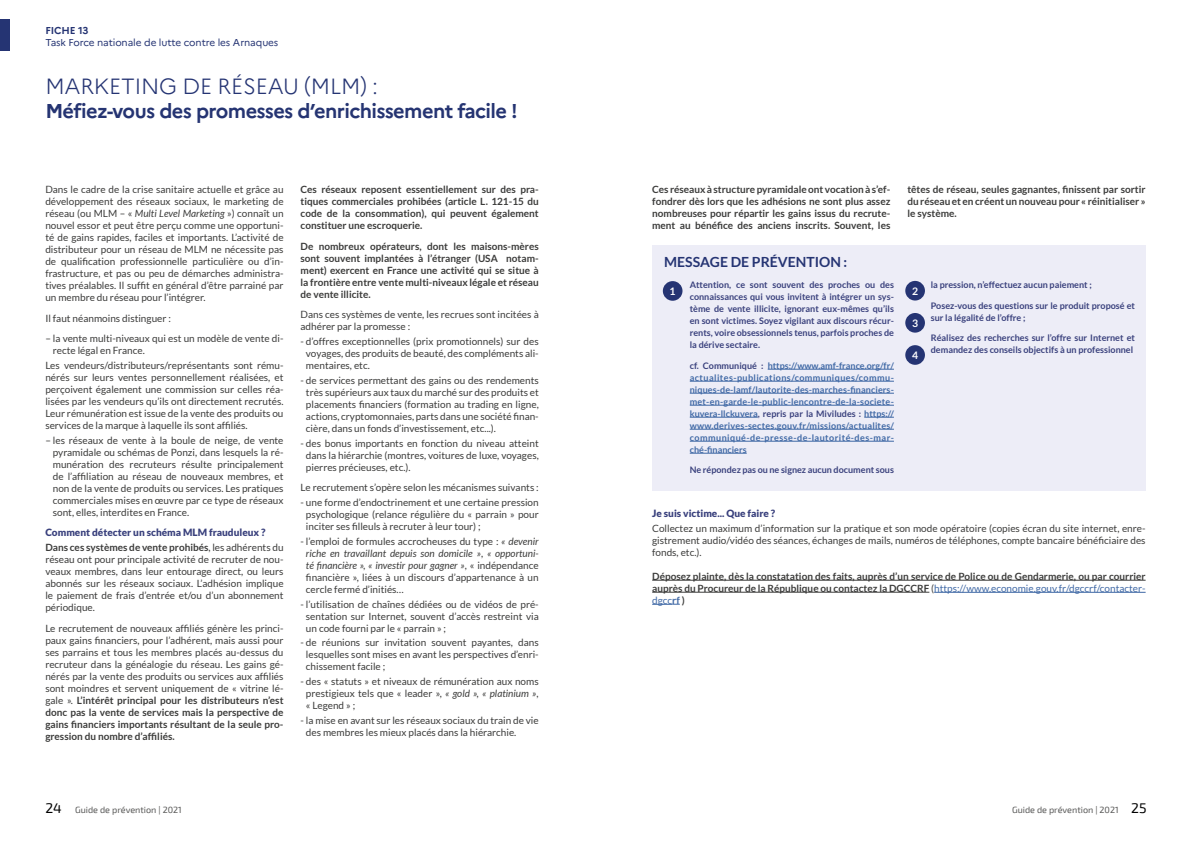
<style>
.page{position:relative;width:1191px;height:842px;background:#fff}
.page>*{position:absolute;margin:0;border:0;box-sizing:border-box;transform-origin:0 0}
.t1{font:300 22px "Marianne";letter-spacing:-.01em;color:#253473}
.t2{font:700 20px "Marianne";letter-spacing:-.03em;color:#253472}
.t3{font:700 14px "Lato";color:#253473}
.t4{font:700 10.4px "Lato";color:#fff}
.t5{font:10px/12px "Lato";color:#3c3c3b;text-align:justify}
.t6{font:700 10px/12px "Lato";color:#3c3c3b;text-align:justify}
.t7{font:900 10px/14.8px "Lato";color:#3a417d}
.t8{font:10px "Marianne";letter-spacing:-.01em;color:#253473}
.t9{font:700 10px "Marianne";letter-spacing:-.01em;color:#253473}
.t10{font:700 9px/12px "Lato";color:#3a417d}
.t11{font:700 9px/12px "Lato";letter-spacing:.05em;color:#3f68a5;text-align:justify}
.t12{font:9px "Exo 2";color:#575756}
.s1{font-style:italic}
.s2{font-weight:700;color:#3c3c3b}
.s3{font-weight:400;color:#3c3c3b}
.s4{font-weight:700}
.s5{color:#3a417d}
.s6{font-weight:400}
.s7{font-weight:400;color:#3f68a5}
.s8{color:#3f68a5}
.s9{font-size:14px;color:#000}
</style>
<div class="page">
<div style="left:0;top:20px;width:10px;height:31px;background:#253473"></div>
<div style="left:652px;top:245px;width:493px;height:246px;background:#ededf7"></div>
<hr style="left:767px;top:369px;width:127px;height:1px;background:#3f68a5">
<hr style="left:690px;top:381px;width:204px;height:1px;background:#3f68a5">
<hr style="left:690px;top:393px;width:204px;height:1px;background:#3f68a5">
<hr style="left:690px;top:405px;width:204px;height:1px;background:#3f68a5">
<hr style="left:690px;top:417px;width:68px;height:1px;background:#3f68a5">
<hr style="left:864px;top:417px;width:30px;height:1px;background:#3f68a5">
<hr style="left:690px;top:429px;width:204px;height:1px;background:#3f68a5">
<hr style="left:690px;top:441px;width:204px;height:1px;background:#3f68a5">
<hr style="left:690px;top:453px;width:56px;height:1px;background:#3f68a5">
<div style="left:663px;top:281px;width:19px;height:20px;background:#253473;border-radius:50%"></div>
<div style="left:905px;top:281px;width:20px;height:20px;background:#253473;border-radius:50%"></div>
<div style="left:905px;top:313px;width:20px;height:20px;background:#253473;border-radius:50%"></div>
<div style="left:905px;top:345px;width:20px;height:20px;background:#253473;border-radius:50%"></div>
<hr style="left:652px;top:580px;width:493px;height:1px;background:#3c3c3b">
<hr style="left:652px;top:592px;width:277px;height:1px;background:#3c3c3b">
<hr style="left:934px;top:592px;width:211px;height:1px;background:#3f68a5">
<svg style="left:652px;top:604px;width:28px;height:1px"></svg>
<p class="t9" style="left:45px;top:24px;width:44px">FICHE 13</p>
<p class="t8" style="left:45px;top:36px;width:234px">Task Force nationale de lutte contre les Arnaques</p>
<h1 class="t1" style="left:45px;top:73px;width:334px">MARKETING DE RÉSEAU (MLM) :</h1>
<h2 class="t2" style="left:45px;top:99px;width:474px">Méfiez-vous des promesses d’enrichissement facile !</h2>
<p class="t5" style="left:45px;top:183px;width:240px">Dans le cadre de la crise sanitaire actuelle et grâce au développement des réseaux sociaux, le marketing de réseau (ou MLM – « <span class="s1">Multi Level Marketing</span> ») connaît un nouvel essor et peut être perçu comme une opportuni&shy;té de gains rapides, faciles et importants. L’activité de distributeur pour un réseau de MLM ne nécessite pas de qualification professionnelle particulière ou d’in&shy;frastructure, et pas ou peu de démarches administra&shy;tives préalables. Il suffit en général d’être parrainé par un membre du réseau pour l’intégrer.</p>
<p class="t5" style="left:45px;top:312px;width:127px">Il faut néanmoins distinguer :</p>
<p class="t5" style="left:53px;top:332px;width:232px;text-indent:-7px">– la vente multi-niveaux qui est un modèle de vente di&shy;recte légal en France.</p>
<p class="t5" style="left:45px;top:359px;width:240px">Les vendeurs/distributeurs/représentants sont rému&shy;nérés sur leurs ventes personnellement réalisées, et perçoivent également une commission sur celles réa&shy;lisées par les vendeurs qu’ils ont directement recrutés.<br>Leur rémunération est issue de la vente des produits ou services de la marque à laquelle ils sont affiliés.</p>
<p class="t5" style="left:53px;top:434px;width:232px;text-indent:-7px">– les réseaux de vente à la boule de neige, de vente pyramidale ou schémas de Ponzi, dans lesquels la ré&shy;munération des recruteurs résulte principalement de l’affiliation au réseau de nouveaux membres, et non de la vente de produits ou services. Les pratiques commerciales mises en œuvre par ce type de réseaux sont, elles, interdites en France.</p>
<p class="t7" style="left:45px;top:525px;width:240px">Comment détecter un schéma MLM frauduleux ?<br><span class="s2">Dans ces systèmes de vente prohibés</span><span class="s3">, les adhérents du</span></p>
<p class="t5" style="left:45px;top:553px;width:240px">réseau ont pour principale activité de recruter de nou&shy;veaux membres, dans leur entourage direct, ou leurs abonnés sur les réseaux sociaux. L’adhésion implique le paiement de frais d’entrée et/ou d’un abonnement périodique.</p>
<p class="t5" style="left:45px;top:622px;width:240px">Le recrutement de nouveaux affiliés génère les princi&shy;paux gains financiers, pour l’adhérent, mais aussi pour ses parrains et tous les membres placés au-dessus du recruteur dans la généalogie du réseau. Les gains gé&shy;nérés par la vente des produits ou services aux affiliés sont moindres et servent uniquement de « vitrine lé&shy;gale ». <span class="s4">L’intérêt principal pour les distributeurs n’est donc pas la vente de services mais la perspective de gains financiers importants résultant de la seule pro&shy;gression du nombre d’affiliés.</span></p>
<p class="t6" style="left:300px;top:183px;width:240px">Ces réseaux reposent essentiellement sur des pra&shy;tiques commerciales prohibées (article L. 121-15 du code de la consommation), qui peuvent également constituer une escroquerie.</p>
<p class="t6" style="left:300px;top:240px;width:240px">De nombreux opérateurs, dont les maisons-mères sont souvent implantées à l’étranger (USA notam&shy;ment) exercent en France une activité qui se situe à la frontière entre vente multi-niveaux légale et réseau de vente illicite.</p>
<p class="t5" style="left:300px;top:308px;width:240px">Dans ces systèmes de vente, les recrues sont incitées à adhérer par la promesse :</p>
<p class="t5" style="left:306px;top:335px;width:234px;text-indent:-5px">- d’offres exceptionnelles (prix promotionnels) sur des voyages, des produits de beauté, des compléments ali&shy;mentaires, etc.</p>
<p class="t5" style="left:306px;top:374px;width:234px;text-indent:-5px">- de services permettant des gains ou des rendements très supérieurs aux taux du marché sur des produits et placements financiers (formation au trading en ligne, actions, cryptomonnaies, parts dans une société finan&shy;cière, dans un fonds d’investissement, etc...).</p>
<p class="t5" style="left:306px;top:437px;width:234px;text-indent:-5px">- des bonus importants en fonction du niveau atteint dans la hiérarchie (montres, voitures de luxe, voyages, pierres précieuses, etc.).</p>
<p class="t5" style="left:300px;top:481px;width:240px">Le recrutement s’opère selon les mécanismes suivants :</p>
<p class="t5" style="left:306px;top:496px;width:234px;text-indent:-5px">- une forme d’endoctrinement et une certaine pression psychologique (relance régulière du « parrain » pour inciter ses filleuls à recruter à leur tour) ;</p>
<p class="t5" style="left:306px;top:535px;width:234px;text-indent:-5px">- l’emploi de formules accrocheuses du type : <span class="s1">« devenir riche en travaillant depuis son domicile »</span>, <span class="s1">« opportuni&shy;té financière », « investir pour gagner »</span>, « indépendance financière », liées à un discours d’appartenance à un cercle fermé d’initiés…</p>
<p class="t5" style="left:306px;top:598px;width:234px;text-indent:-5px">- l’utilisation de chaînes dédiées ou de vidéos de pré&shy;sentation sur Internet, souvent d’accès restreint via un code fourni par le « parrain » ;</p>
<p class="t5" style="left:306px;top:637px;width:234px;text-indent:-5px">- de réunions sur invitation souvent payantes, dans lesquelles sont mises en avant les perspectives d’enri&shy;chissement facile ;</p>
<p class="t5" style="left:306px;top:675px;width:234px;text-indent:-5px">- des « statuts » et niveaux de rémunération aux noms prestigieux tels que « leader », <span class="s1">« gold », « platinium »</span>, « Legend » ;</p>
<p class="t5" style="left:306px;top:714px;width:234px;text-indent:-5px">- la mise en avant sur les réseaux sociaux du train de vie des membres les mieux placés dans la hiérarchie.</p>
<p class="t6" style="left:652px;top:183px;width:240px">Ces réseaux à structure pyramidale ont vocation à s’ef&shy;fondrer dès lors que les adhésions ne sont plus assez nombreuses pour répartir les gains issus du recrute&shy;ment au bénéfice des anciens inscrits. Souvent, les</p>
<p class="t6" style="left:907px;top:183px;width:240px">têtes de réseau, seules gagnantes, finissent par sortir du réseau et en créent un nouveau pour « réinitialiser » le système.</p>
<h3 class="t3" style="left:664px;top:254px;width:185px">MESSAGE DE PRÉVENTION :</h3>
<p class="t4" style="left:669px;top:285px;width:8px">1</p>
<p class="t4" style="left:912px;top:285px;width:8px">2</p>
<p class="t4" style="left:912px;top:317px;width:8px">3</p>
<p class="t4" style="left:912px;top:349px;width:8px">4</p>
<p class="t10" style="left:690px;top:279px;width:206px;text-align:justify">Attention, ce sont souvent des proches ou des connaissances qui vous invitent à intégrer un sys&shy;tème de vente illicite, ignorant eux-mêmes qu’ils en sont victimes. Soyez vigilant aux discours récur&shy;rents, voire obsessionnels tenus, parfois proches de la dérive sectaire.</p>
<p class="t11" style="left:690px;top:359px;width:206px"><span class="s5">cf. Communiqué :</span> https://www.amf-france.org/fr/ actualites-publications/communiques/commu&shy;niques-de-lamf/lautorite-des-marches-financiers&shy;met-en-garde-le-public-lencontre-de-la-societe&shy;kuvera-llckuvera<span class="s5">, repris par la Miviludes :</span> https:// www.derives-sectes.gouv.fr/missions/actualites/ communiqué-de-presse-de-lautorité-des-mar&shy;ché-financiers</p>
<p class="t10" style="left:690px;top:464px;width:206px">Ne répondez pas ou ne signez aucun document sous</p>
<p class="t10" style="left:930px;top:279px;width:162px">la pression, n’effectuez aucun paiement ;</p>
<p class="t10" style="left:930px;top:299px;width:206px">Posez-vous des questions sur le produit proposé et sur la légalité de l’offre ;</p>
<p class="t10" style="left:930px;top:332px;width:206px">Réalisez des recherches sur l’offre sur Internet et demandez des conseils objectifs à un professionnel</p>
<p class="t7" style="left:652px;top:506px;width:125px">Je suis victime... Que faire ?</p>
<p class="t5" style="left:652px;top:523px;width:495px">Collectez un maximum d’information sur la pratique et son mode opératoire (copies écran du site internet, enre&shy;gistrement audio/vidéo des séances, échanges de mails, numéros de téléphones, compte bancaire bénéficiaire des fonds, etc.).</p>
<p class="t6" style="left:652px;top:570px;width:495px">Déposez plainte, dès la constatation des faits, auprès d’un service de Police ou de Gendarmerie, ou par courrier auprès du Procureur de la République ou contactez la DGCCRF <span class="s6">(</span><span class="s7">https://www.economie.gouv.fr/dgccrf/contacter&shy;dgcc</span><span class="s8">rf</span> )</p>
<p class="t12" style="left:45px;top:804px;width:138px"><span class="s9">24</span> Guide de prévention | 2021</p>
<p class="t12" style="left:1012px;top:804px;width:136px">Guide de prévention | 2021 <span class="s9">25</span></p>
</div>
